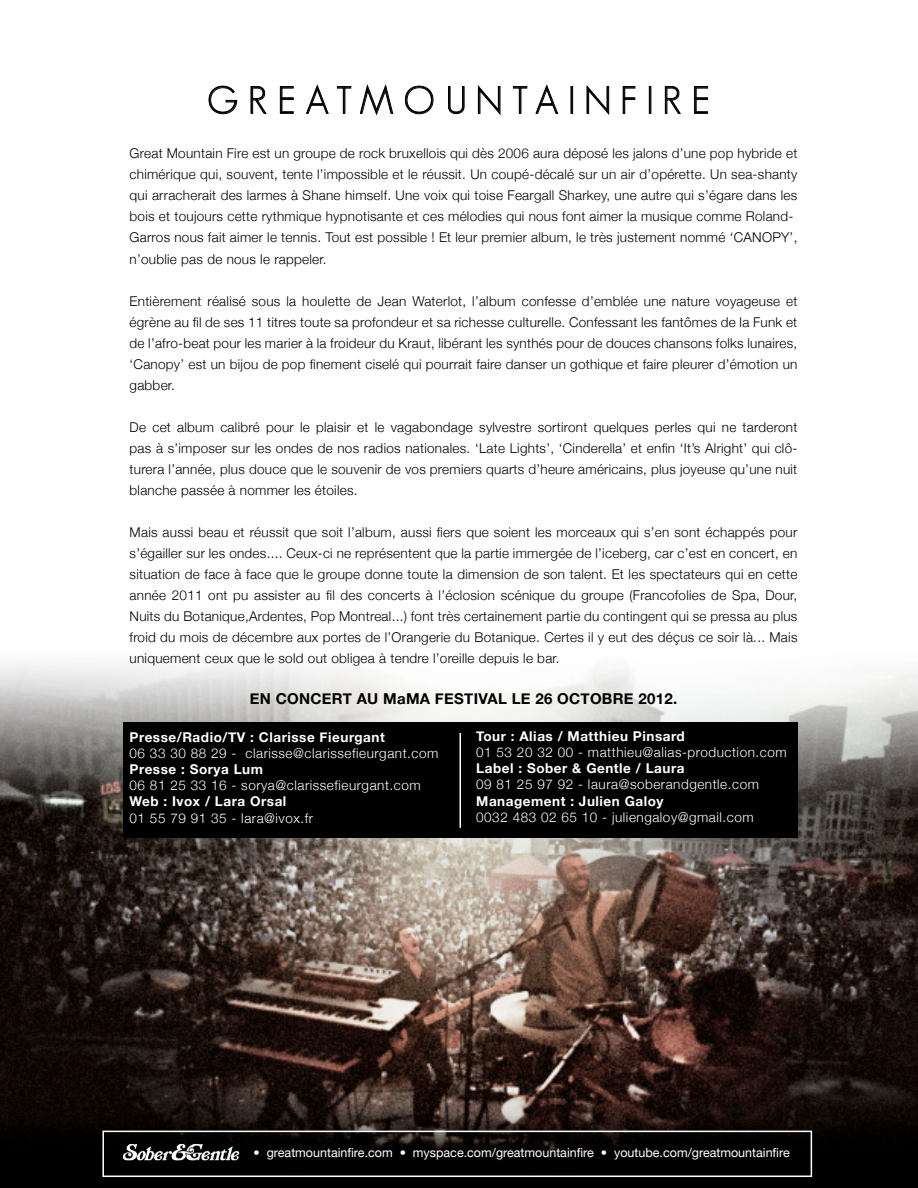
<style>
.page{position:relative;width:918px;height:1188px;background:#fff}
.page>*{position:absolute;margin:0;border:0;box-sizing:border-box;transform-origin:0 0}
.t1{font:300 37.5px "Geosans";letter-spacing:.25em;color:#000}
.t2{font:700 15px "Helvetica Neue";letter-spacing:.02em;color:#010000}
.t3{font:300 13.5px/21px "Helvetica Neue";letter-spacing:.02em;color:#010000;text-align:justify}
.t4{font:300 13.5px "Helvetica Neue";letter-spacing:.04em;color:#fff}
.t5{font:700 13.5px "Helvetica Neue";letter-spacing:.04em;color:#fff}
.t6{font:12.6px "Helvetica Neue";color:#fff}
</style>
<div class="page">
<svg style="left:208px;top:85px;width:29px;height:29px"></svg>
<svg style="left:250px;top:86px;width:17px;height:28px"></svg>
<svg style="left:280px;top:86px;width:14px;height:28px"></svg>
<svg style="left:306px;top:84px;width:23px;height:30px"></svg>
<svg style="left:337px;top:86px;width:15px;height:28px"></svg>
<svg style="left:360px;top:84px;width:34px;height:32px"></svg>
<svg style="left:405px;top:85px;width:29px;height:29px"></svg>
<svg style="left:448px;top:86px;width:17px;height:28px"></svg>
<svg style="left:478px;top:85px;width:23px;height:30px"></svg>
<svg style="left:513px;top:86px;width:15px;height:28px"></svg>
<svg style="left:535px;top:84px;width:24px;height:30px"></svg>
<div style="left:571px;top:86px;width:2px;height:28px;border:1px solid #000"></div>
<svg style="left:586px;top:85px;width:23px;height:30px"></svg>
<svg style="left:622px;top:86px;width:14px;height:28px"></svg>
<div style="left:649px;top:86px;width:2px;height:28px;border:1px solid #000"></div>
<svg style="left:665px;top:86px;width:16px;height:28px"></svg>
<svg style="left:694px;top:86px;width:14px;height:28px"></svg>
<img style="left:0;top:663px;width:918px;height:525px">
<div style="left:123px;top:722px;width:674px;height:116px;background:#000"></div>
<div style="left:102px;top:1131px;width:710px;height:46px;border:2px solid #fff"></div>
<hr style="left:460px;top:733px;width:1px;height:95px;background:#fff">
<img style="left:123px;top:1131px;width:128px;height:42px">
<h1 class="t1" style="left:207px;top:80px;width:504px">GREATMOUNTAINFIRE</h1>
<p class="t3" style="left:130px;top:142px;width:669px;text-align:left">Great Mountain Fire est un groupe de rock bruxellois qui dès 2006 aura déposé les jalons d’une pop hybride et chimérique qui, souvent, tente l’impossible et le réussit. Un coupé-décalé sur un air d’opérette. Un sea-shanty qui arracherait des larmes à Shane himself. Une voix qui toise Feargall Sharkey, une autre qui s’égare dans les bois et toujours cette rythmique hypnotisante et ces mélodies qui nous font aimer la musique comme Roland-Garros nous fait aimer le tennis. Tout est possible ! Et leur premier album, le très justement nommé ‘CANOPY’, n’oublie pas de nous le rappeler.</p>
<p class="t3" style="left:130px;top:289px;width:669px">Entièrement réalisé sous la houlette de Jean Waterlot, l’album confesse d’emblée une nature voyageuse et égrène au fil de ses 11 titres toute sa profondeur et sa richesse culturelle. Confessant les fantômes de la Funk et de l’afro-beat pour les marier à la froideur du Kraut, libérant les synthés pour de douces chansons folks lunaires, ‘Canopy’ est un bijou de pop finement ciselé qui pourrait faire danser un gothique et faire pleurer d’émotion un gabber.</p>
<p class="t3" style="left:130px;top:415px;width:669px">De cet album calibré pour le plaisir et le vagabondage sylvestre sortiront quelques perles qui ne tarderont pas à s’imposer sur les ondes de nos radios nationales. ‘Late Lights’, ‘Cinderella’ et enfin ‘It’s Alright’ qui clô&shy;turera l’année, plus douce que le souvenir de vos premiers quarts d’heure américains, plus joyeuse qu’une nuit blanche passée à nommer les étoiles.</p>
<p class="t3" style="left:130px;top:520px;width:669px">Mais aussi beau et réussit que soit l’album, aussi fiers que soient les morceaux qui s’en sont échappés pour s’égailler sur les ondes.... Ceux-ci ne représentent que la partie immergée de l’iceberg, car c’est en concert, en situation de face à face que le groupe donne toute la dimension de son talent. Et les spectateurs qui en cette année 2011 ont pu assister au fil des concerts à l’éclosion scénique du groupe (Francofolies de Spa, Dour, Nuits du Botanique,Ardentes, Pop Montreal...) font très certainement partie du contingent qui se pressa au plus froid du mois de décembre aux portes de l’Orangerie du Botanique. Certes il y eut des déçus ce soir là... Mais uniquement ceux que le sold out obligea à tendre l’oreille depuis le bar.</p>
<p class="t2" style="left:250px;top:686px;width:429px">EN CONCERT AU MaMA FESTIVAL LE 26 OCTOBRE 2012.</p>
<p class="t5" style="left:130px;top:725px;width:257px">Presse/Radio/TV : Clarisse Fieurgant</p>
<p class="t4" style="left:130px;top:742px;width:310px">06 33 30 88 29 - clarisse@clarissefieurgant.com</p>
<p class="t5" style="left:130px;top:757px;width:135px">Presse : Sorya Lum</p>
<p class="t4" style="left:130px;top:775px;width:293px">06 81 25 33 16 - sorya@clarissefieurgant.com</p>
<p class="t5" style="left:130px;top:789px;width:158px">Web : Ivox / Lara Orsal</p>
<p class="t4" style="left:130px;top:807px;width:185px">01 55 79 91 35 - lara@ivox.fr</p>
<p class="t5" style="left:476px;top:724px;width:210px">Tour : Alias / Matthieu Pinsard</p>
<p class="t4" style="left:476px;top:741px;width:312px">01 53 20 32 00 - matthieu@alias-production.com</p>
<p class="t5" style="left:476px;top:756px;width:210px">Label : Sober &amp; Gentle / Laura</p>
<p class="t4" style="left:476px;top:774px;width:284px">09 81 25 97 92 - laura@soberandgentle.com</p>
<p class="t5" style="left:476px;top:789px;width:189px">Management : Julien Galoy</p>
<p class="t4" style="left:476px;top:806px;width:279px">0032 483 02 65 10 - juliengaloy@gmail.com</p>
<p class="t6" style="left:254px;top:1141px;width:538px">• greatmountainfire.com • myspace.com/greatmountainfire • youtube.com/greatmountainfire</p>
</div>
